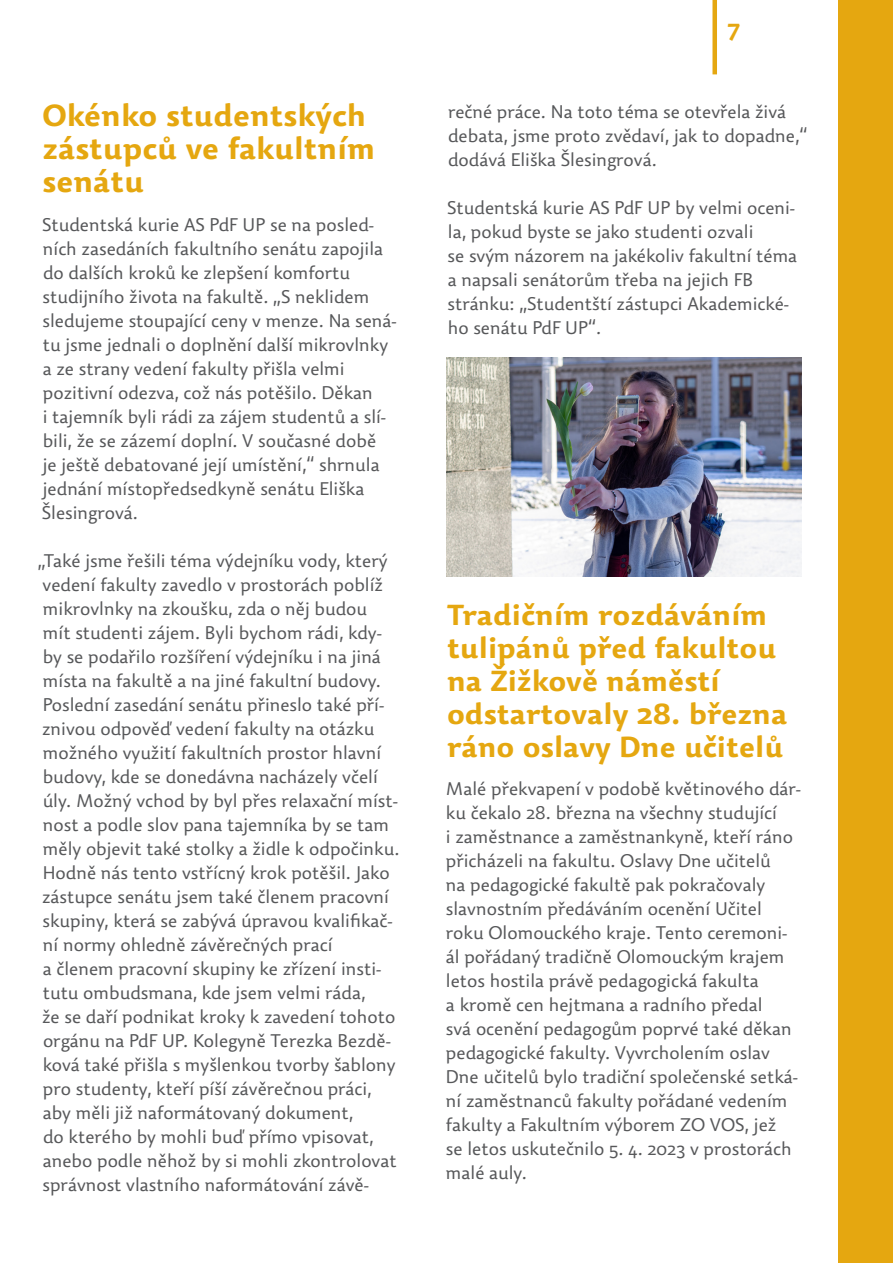
<style>
.page{position:relative;width:893px;height:1263px;background:#fff}
.page>*{position:absolute;margin:0;border:0;box-sizing:border-box;transform-origin:0 0}
.t1{font:700 30px/33px "Dederon SDOT";color:#e5a710}
.t2{font:700 28.5px/33px "Dederon SDOT";color:#e5a710}
.t3{font:700 22.5px "Dederon SDOT";color:#e5a710}
.t4{font:300 18px/24px "Dederon SLOT";color:#57585a}
</style>
<div class="page">
<div style="left:839px;top:0;width:54px;height:1263px;background:#e5a710"></div>
<div style="left:712px;top:0;width:5px;height:74px;background:#e5a710"></div>
<img style="left:446px;top:358px;width:355px;height:218px">
<p class="t3" style="left:727px;top:14px;width:14px">7</p>
<p class="t1" style="left:43px;top:99px;width:334px">Okénko studentských zástupců ve fakultním senátu</p>
<p class="t4" style="left:448px;top:99px;width:361px">rečné práce. Na toto téma se otevřela živá debata, jsme proto zvědaví, jak to dopadne,“ dodává Eliška Šlesingrová.</p>
<p class="t4" style="left:447px;top:195px;width:352px">Studentská kurie AS PdF UP by velmi oceni&shy;la, pokud byste se jako studenti ozvali<br>se svým názorem na jakékoliv fakultní téma a napsali senátorům třeba na jejich FB stránku: „Studentští zástupci Akademické&shy;ho senátu PdF UP“.</p>
<p class="t4" style="left:42px;top:213px;width:356px">Studentská kurie AS PdF UP se na posled&shy;ních zasedáních fakultního senátu zapojila do dalších kroků ke zlepšení komfortu studijního života na fakultě. „S neklidem sledujeme stoupající ceny v menze. Na sená&shy;tu jsme jednali o doplnění další mikrovlnky a ze strany vedení fakulty přišla velmi pozitivní odezva, což nás potěšilo. Děkan<br>i tajemník byli rádi za zájem studentů a slí&shy;bili, že se zázemí doplní. V současné době<br>je ještě debatované její umístění,“ shrnula jednání místopředsedkyně senátu Eliška Šlesingrová.</p>
<p class="t4" style="left:38px;top:549px;width:363px">„Také jsme řešili téma výdejníku vody, který vedení fakulty zavedlo v prostorách poblíž mikrovlnky na zkoušku, zda o něj budou<br>mít studenti zájem. Byli bychom rádi, kdy&shy;by se podařilo rozšíření výdejníku i na jiná místa na fakultě a na jiné fakultní budovy.<br>Poslední zasedání senátu přineslo také pří&shy;znivou odpověď vedení fakulty na otázku možného využití fakultních prostor hlavní budovy, kde se donedávna nacházely včelí úly. Možný vchod by byl přes relaxační míst&shy;nost a podle slov pana tajemníka by se tam měly objevit také stolky a židle k odpočinku.<br>Hodně nás tento vstřícný krok potěšil. Jako zástupce senátu jsem také členem pracovní skupiny, která se zabývá úpravou kvalifikač&shy;ní normy ohledně závěrečných prací<br>a členem pracovní skupiny ke zřízení insti&shy;tutu ombudsmana, kde jsem velmi ráda,<br>že se daří podnikat kroky k zavedení tohoto orgánu na PdF UP. Kolegyně Terezka Bezdě&shy;ková také přišla s myšlenkou tvorby šablony pro studenty, kteří píší závěrečnou práci, aby měli již naformátovaný dokument,<br>do kterého by mohli buď přímo vpisovat, anebo podle něhož by si mohli zkontrolovat správnost vlastního naformátování závě-</p>
<p class="t2" style="left:447px;top:598px;width:342px">Tradičním rozdáváním tulipánů před fakultou na Žižkově náměstí odstartovaly 28. března ráno oslavy Dne učitelů</p>
<p class="t4" style="left:446px;top:777px;width:357px">Malé překvapení v podobě květinového dár&shy;ku čekalo 28. března na všechny studující<br>i zaměstnance a zaměstnankyně, kteří ráno přicházeli na fakultu. Oslavy Dne učitelů<br>na pedagogické fakultě pak pokračovaly slavnostním předáváním ocenění Učitel roku Olomouckého kraje. Tento ceremoni&shy;ál pořádaný tradičně Olomouckým krajem letos hostila právě pedagogická fakulta<br>a kromě cen hejtmana a radního předal<br>svá ocenění pedagogům poprvé také děkan pedagogické fakulty. Vyvrcholením oslav Dne učitelů bylo tradiční společenské setká&shy;ní zaměstnanců fakulty pořádané vedením fakulty a Fakultním výborem ZO VOS, jež<br>se letos uskutečnilo 5. 4. 2023 v prostorách malé auly.</p>
</div>
